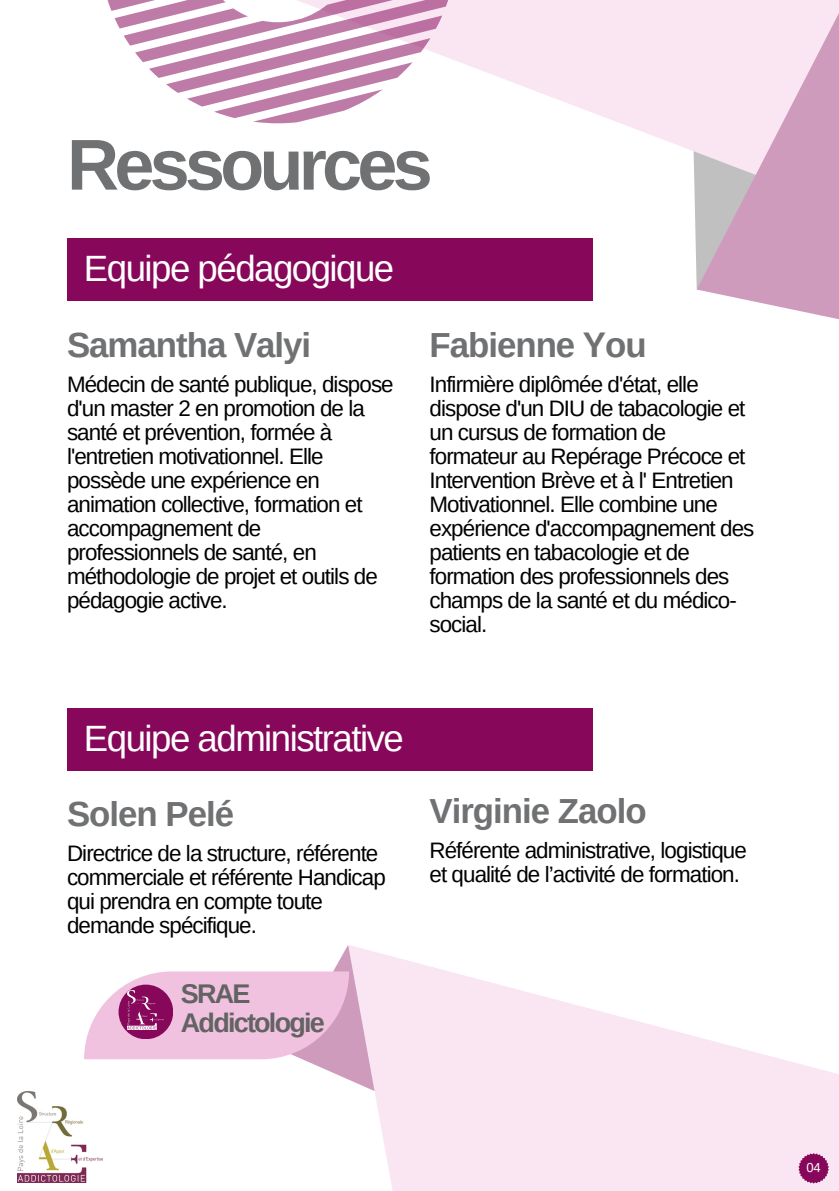
<style>
.page{position:relative;width:839px;height:1191px;background:#fff}
.page>*{position:absolute;margin:0;border:0;box-sizing:border-box;transform-origin:0 0}
.t1{font:700 72px "Arimo";letter-spacing:-.065em;color:#707173}
.t2{font:36.6px "Arimo";letter-spacing:-.04em;color:#fff}
.t3{font:700 34.8px "Arimo";letter-spacing:-.03em;color:#707173}
.t4{font:700 27px/28.4px "Arimo";letter-spacing:-.065em;color:#626362}
.t5{font:22.4px/24px "Arimo";letter-spacing:-.04em;color:#000}
.t6{font:13px "Arimo";color:#fff}
</style>
<div class="page">
<svg style="left:107px;top:0;width:589px;height:265px"></svg>
<svg style="left:696px;top:0;width:142px;height:319px;background:#e0c0d4"></svg>
<svg style="left:108px;top:0;width:346px;height:123px"></svg>
<div style="left:67px;top:238px;width:525px;height:63px;background:#87075a"></div>
<svg style="left:383px;top:970px;width:455px;height:221px;fill:#f9e6f2"></svg>
<svg style="left:84px;top:945px;width:358px;height:195px"></svg>
<div style="left:67px;top:708px;width:525px;height:62px;background:#87075a"></div>
<img style="left:17px;top:1091px;width:86px;height:92px">
<svg style="left:798px;top:1153px;width:30px;height:31px"></svg>
<div style="left:118px;top:985px;width:55px;height:54px;background:#87075a;border-radius:50%"></div>
<img style="left:128px;top:990px;width:36px;height:39px">
<p class="t1" style="left:67px;top:124px;width:367px">Ressources</p>
<p class="t2" style="left:84px;top:248px;width:312px">Equipe pédagogique</p>
<h2 class="t3" style="left:67px;top:325px;width:246px">Samantha Valyi</h2>
<h2 class="t5" style="left:67px;top:372px;width:328px">Médecin de santé publique, dispose d'un master 2 en promotion de la santé et prévention, formée à l'entretien motivationnel. Elle possède une expérience en animation collective, formation et accompagnement de professionnels de santé, en méthodologie de projet et outils de pédagogie active.</h2>
<p class="t3" style="left:429px;top:325px;width:219px">Fabienne You</p>
<p class="t5" style="left:429px;top:372px;width:326px">Infirmière diplômée d'état, elle dispose d'un DIU de tabacologie et un cursus de formation de formateur au Repérage Précoce et<br>Intervention Brève et à l' Entretien<br>Motivationnel. Elle combine une expérience d'accompagnement des patients en tabacologie et de formation des professionnels des champs de la santé et du médico&shy;social.</p>
<h3 class="t2" style="left:84px;top:717px;width:321px">Equipe administrative</h3>
<h2 class="t3" style="left:67px;top:795px;width:168px">Solen Pelé</h2>
<h1 class="t5" style="left:67px;top:841px;width:320px">Directrice de la structure, référente commerciale et référente Handicap qui prendra en compte toute demande spécifique.</h1>
<h3 class="t4" style="left:181px;top:980px;width:145px">SRAE<br>Addictologie</h3>
<p class="t3" style="left:429px;top:792px;width:218px">Virginie Zaolo</p>
<h2 class="t5" style="left:429px;top:838px;width:319px">Référente administrative, logistique et qualité de l’activité de formation.</h2>
<p class="t6" style="left:806px;top:1160px;width:16px">04</p>
</div>
